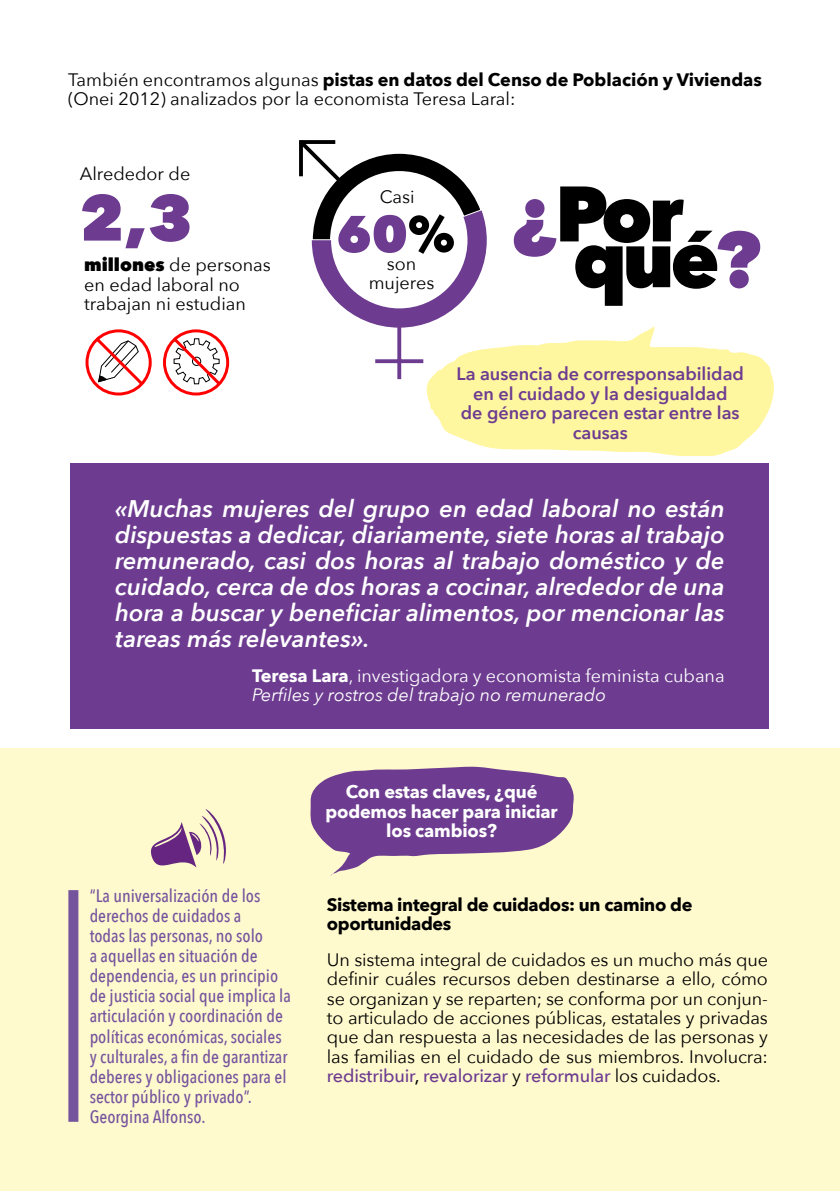
<style>
.page{position:relative;width:840px;height:1191px;background:#fff}
.page>*{position:absolute;margin:0;border:0;box-sizing:border-box;transform-origin:0 0}
.t1{font:800 64px "Avenir Next";color:#6d3c90}
.t2{font:800 51px "Avenir Next";color:#6d3c90}
.t3{font:italic 600 24px/25.8px "Avenir Next";color:#fff;text-align:justify}
.t4{font:18px/19.4px "Avenir Next";color:#000}
.t5{font:500 18px/20px "Avenir Next Condensed";color:#75549e}
.t6{font:600 18px/19.4px "Avenir Next";color:#6d3c90;text-align:center}
.t7{font:18px/19.4px "Avenir Next";color:#fff}
.t8{font:700 18px/19.4px "Avenir Next";letter-spacing:-.01em;color:#fff;text-align:center}
.t9{font:700 18px/19.4px "Avenir Next";letter-spacing:-.02em;color:#000}
.s1{font-weight:700}
.s2{color:#000}
.s3{font-weight:800}
.s4{font-style:italic}
.s5{font-weight:500;color:#6d3c90}
.s6{font-weight:500}
</style>
<div class="page">
<svg style="left:426px;top:326px;width:347px;height:130px;fill:#fff6a0"></svg>
<svg style="left:85px;top:329px;width:67px;height:67px"></svg>
<svg style="left:163px;top:329px;width:67px;height:67px"></svg>
<svg style="left:397px;top:328px;width:4px;height:51px"></svg>
<svg style="left:375px;top:359px;width:48px;height:4px"></svg>
<svg style="left:299px;top:140px;width:187px;height:188px"></svg>
<svg style="left:513px;top:186px;width:246px;height:120px"></svg>
<div style="left:71px;top:463px;width:697px;height:265px;background:#6d3c90"></div>
<div style="left:0;top:748px;width:839px;height:443px;background:#ffface"></div>
<svg style="left:150px;top:809px;width:76px;height:59px"></svg>
<div style="left:68px;top:890px;width:10px;height:231px;background:#75549e"></div>
<svg style="left:310px;top:766px;width:264px;height:109px"></svg>
<p class="t4" style="left:68px;top:69px;width:695px">También encontramos algunas <span class="s1">pistas en datos del Censo de Población y Viviendas </span>(Onei 2012) analizados por la economista Teresa Laral:</p>
<p class="t4" style="left:80px;top:163px;width:112px">Alrededor de</p>
<h1 class="t1" style="left:80px;top:178px;width:114px">2,3</h1>
<p class="t4" style="left:379px;top:186px;width:36px">Casi</p>
<p class="t4" style="left:368px;top:253px;width:67px;text-align:center">son mujeres</p>
<h2 class="t2" style="left:336px;top:202px;width:120px">60<span class="s2">%</span></h2>
<p class="t4" style="left:84px;top:255px;width:188px"><span class="s3">millones</span> de personas en edad laboral no trabajan ni estudian</p>
<p class="t6" style="left:456px;top:364px;width:289px">La ausencia de corresponsabilidad en el cuidado y la desigualdad<br>de género parecen estar entre las causas</p>
<p class="t3" style="left:115px;top:495px;width:610px">«Muchas mujeres del grupo en edad laboral no están dispuestas a dedicar, diariamente, siete horas al trabajo remunerado, casi dos horas al trabajo doméstico y de cuidado, cerca de dos horas a cocinar, alrededor de una hora a buscar y beneficiar alimentos, por mencionar las tareas más relevantes».</p>
<p class="t7" style="left:252px;top:665px;width:474px"><span class="s1">Teresa Lara</span>, investigadora y economista feminista cubana<br><span class="s4">Perfiles y rostros del trabajo no remunerado</span></p>
<p class="t5" style="left:90px;top:886px;width:203px">“La universalización de los derechos de cuidados a<br>todas las personas, no solo<br>a aquellas en situación de dependencia, es un principio de justicia social que implica la articulación y coordinación de políticas económicas, sociales y culturales, a fin de garantizar deberes y obligaciones para el sector público y privado”.<br>Georgina Alfonso.</p>
<p class="t8" style="left:325px;top:782px;width:233px">Con estas claves, ¿qué podemos hacer para iniciar los cambios?</p>
<p class="t9" style="left:327px;top:894px;width:367px">Sistema integral de cuidados: un camino de oportunidades</p>
<p class="t4" style="left:327px;top:949px;width:442px;text-align:justify">Un sistema integral de cuidados es un mucho más que definir cuáles recursos deben destinarse a ello, cómo se organizan y se reparten; se conforma por un conjun&shy;to articulado de acciones públicas, estatales y privadas que dan respuesta a las necesidades de las personas y las familias en el cuidado de sus miembros. Involucra: <span class="s5">redistribuir</span><span class="s6">,</span> <span class="s5">revalorizar</span> y <span class="s5">reformular</span> los cuidados.</p>
</div>
